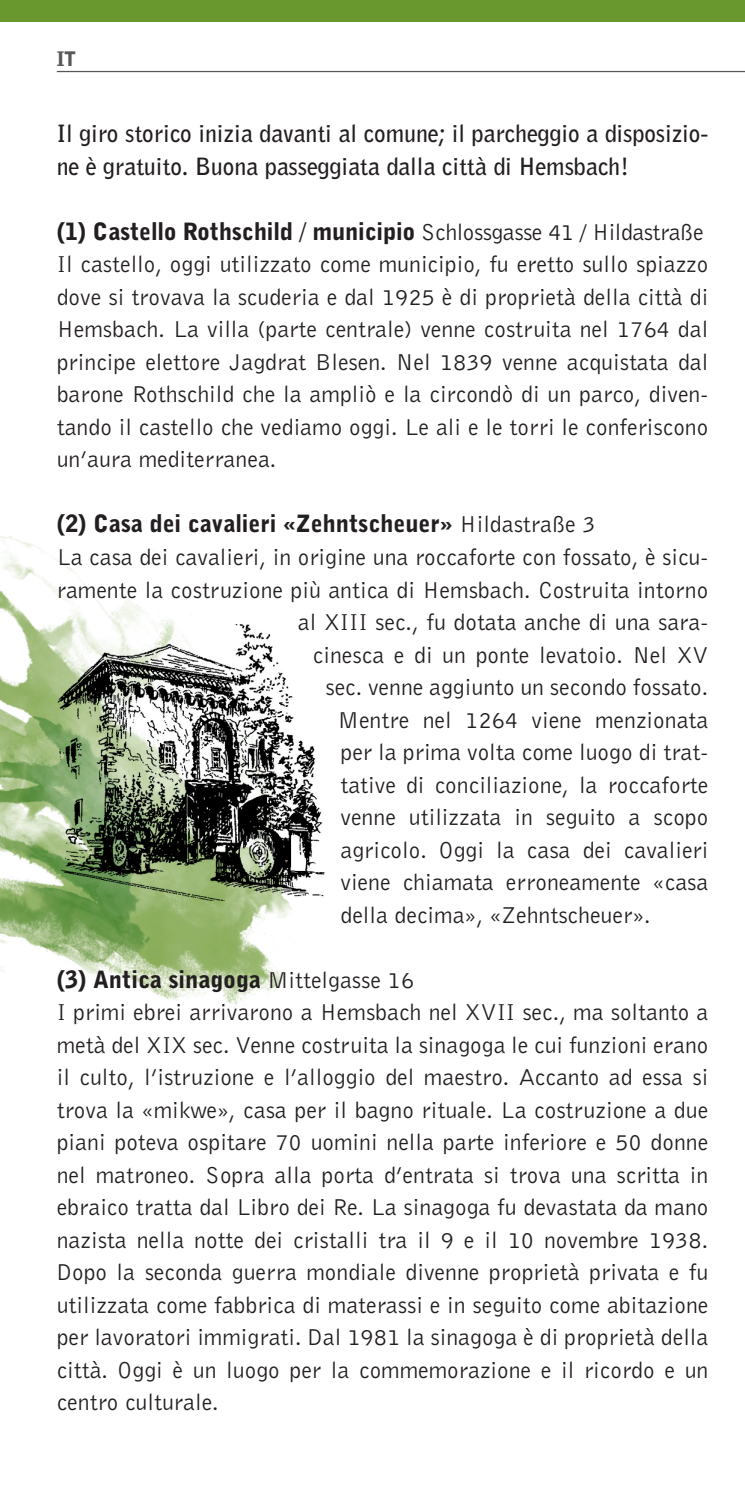
<style>
.page{position:relative;width:745px;height:1489px;background:#fff}
.page>*{position:absolute;margin:0;border:0;box-sizing:border-box;transform-origin:0 0}
.t1{font:23.75px/32.5px "Bell Gothic BT";color:#231f20}
.t2{font:700 23.75px/32.5px "Bell Gothic BT";color:#231f20}
.t3{font:900 23.75px "Bell Gothic BT";color:#231f20}
.t4{font:900 20px "Bell Gothic BT";color:#57585a}
.s1{font-weight:900}
.s2{font-weight:400}
</style>
<div class="page">
<img style="left:0;top:21px;width:744px;height:987px">
<div style="left:0;top:0;width:744px;height:21px;background:#69992e"></div>
<hr style="left:57px;top:71px;width:687px;height:1px;background:#57585a">
<p class="t4" style="left:57px;top:47px;width:20px">IT</p>
<p class="t2" style="left:57px;top:117px;width:652px">Il giro storico inizia davanti al comune; il parcheggio a disposizio&shy;ne è gratuito. Buona passeggiata dalla città di Hemsbach!</p>
<p class="t1" style="left:57px;top:215px;width:652px"><span class="s1">(1) Castello Rothschild / municipio</span> Schlossgasse 41 / Hildastraße Il castello, oggi utilizzato come municipio, fu eretto sullo spiazzo dove si trovava la scuderia e dal 1925 è di proprietà della città di Hemsbach. La villa (parte centrale) venne costruita nel 1764 dal principe elettore Jagdrat Blesen. Nel 1839 venne acquistata dal barone Rothschild che la ampliò e la circondò di un parco, diven&shy;tando il castello che vediamo oggi. Le ali e le torri le conferiscono un’aura mediterranea.</p>
<p class="t3" style="left:57px;top:509px;width:540px">(2) Casa dei cavalieri «Zehntscheuer» <span class="s2">Hildastraße 3</span></p>
<p class="t1" style="left:57px;top:540px;width:652px">La casa dei cavalieri, in origine una roccaforte con fossato, è sicu-</p>
<p class="t1" style="left:57px;top:572px;width:652px">ramente la costruzione più antica di Hemsbach. Costruita intorno</p>
<p class="t1" style="left:298px;top:605px;width:411px">al XIII sec., fu dotata anche di una sara-</p>
<p class="t1" style="left:313px;top:637px;width:396px">cinesca e di un ponte levatoio. Nel XV</p>
<p class="t1" style="left:325px;top:670px;width:384px">sec. venne aggiunto un secondo fossato.</p>
<p class="t1" style="left:338px;top:702px;width:371px">Mentre nel 1264 viene menzionata</p>
<p class="t1" style="left:340px;top:735px;width:369px">per la prima volta come luogo di trat-</p>
<p class="t1" style="left:340px;top:767px;width:369px">tative di conciliazione, la roccaforte</p>
<p class="t1" style="left:340px;top:800px;width:369px">venne utilizzata in seguito a scopo</p>
<p class="t1" style="left:340px;top:832px;width:369px">agricolo. Oggi la casa dei cavalieri</p>
<p class="t1" style="left:340px;top:865px;width:369px">viene chiamata erroneamente «casa</p>
<p class="t1" style="left:340px;top:897px;width:312px">della decima», «Zehntscheuer».</p>
<p class="t1" style="left:57px;top:962px;width:652px"><span class="s1">(3) Antica sinagoga</span> Mittelgasse 16<br>I primi ebrei arrivarono a Hemsbach nel XVII sec., ma soltanto a metà del XIX sec. Venne costruita la sinagoga le cui funzioni erano il culto, l’istruzione e l’alloggio del maestro. Accanto ad essa si trova la «mikwe», casa per il bagno rituale. La costruzione a due piani poteva ospitare 70 uomini nella parte inferiore e 50 donne nel matroneo. Sopra alla porta d’entrata si trova una scritta in ebraico tratta dal Libro dei Re. La sinagoga fu devastata da mano nazista nella notte dei cristalli tra il 9 e il 10 novembre 1938.<br>Dopo la seconda guerra mondiale divenne proprietà privata e fu utilizzata come fabbrica di materassi e in seguito come abitazione per lavoratori immigrati. Dal 1981 la sinagoga è di proprietà della città. Oggi è un luogo per la commemorazione e il ricordo e un centro culturale.</p>
</div>
